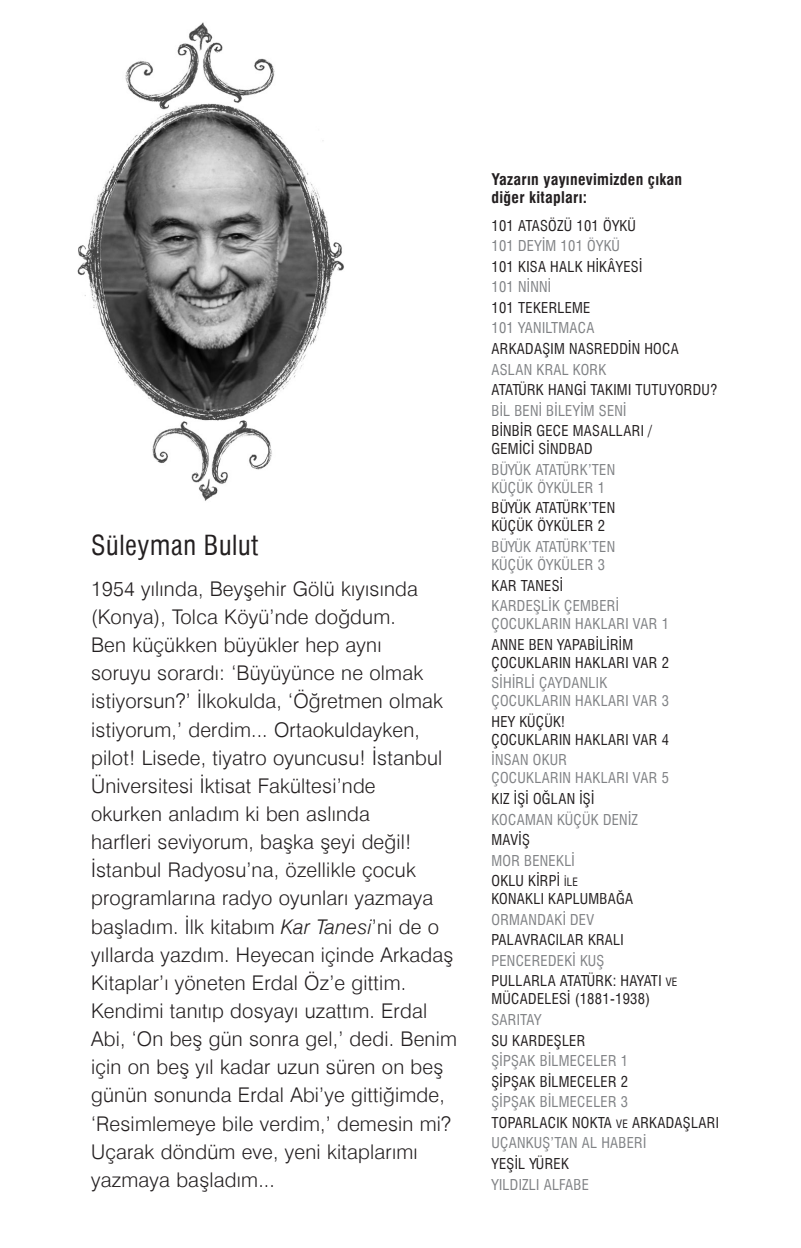
<style>
.page{position:relative;width:801px;height:1248px;background:#fff}
.page>*{position:absolute;margin:0;border:0;box-sizing:border-box;transform-origin:0 0}
.t1{font:condensed 27px "Swiss 721";letter-spacing:.02em;color:#231f20}
.t2{font:300 20.25px/28.1px "Swiss";letter-spacing:.01em;color:#231f20}
.t3{font:700 condensed 15.75px/18px "Swiss";letter-spacing:.02em;color:#231f20}
.t4{font:condensed 14.62px/18px "Swiss 721";letter-spacing:.02em;color:#231f20}
.t5{font:condensed 14.62px/18px "Swiss 721";letter-spacing:.02em;color:#808285}
.s1{font-style:italic}
.s2{color:#231f20}
.s3{font-size:11.25px;color:#231f20}
.s4{color:#808285}
.s5{font-size:11.25px}
</style>
<div class="page">
<img style="left:77px;top:22px;width:267px;height:479px">
<h1 class="t1" style="left:91px;top:529px;width:168px">Süleyman Bulut</h1>
<p class="t2" style="left:91px;top:574px;width:367px">1954 yılında, Beyşehir Gölü kıyısında (Konya), Tolca Köyü’nde doğdum.<br>Ben küçükken büyükler hep aynı<br>soruyu sorardı: ‘Büyüyünce ne olmak istiyorsun?’ İlkokulda, ‘Öğretmen olmak istiyorum,’ derdim... Ortaokuldayken, pilot! Lisede, tiyatro oyuncusu! İstanbul Üniversitesi İktisat Fakültesi’nde<br>okurken anladım ki ben aslında<br>harfleri seviyorum, başka şeyi değil!<br>İstanbul Radyosu’na, özellikle çocuk programlarına radyo oyunları yazmaya başladım. İlk kitabım <span class="s1">Kar Tanesi</span>’ni de o yıllarda yazdım. Heyecan içinde Arkadaş Kitaplar’ı yöneten Erdal Öz’e gittim.<br>Kendimi tanıtıp dosyayı uzattım. Erdal Abi, ‘On beş gün sonra gel,’ dedi. Benim için on beş yıl kadar uzun süren on beş günün sonunda Erdal Abi’ye gittiğimde, ‘Resimlemeye bile verdim,’ demesin mi?<br>Uçarak döndüm eve, yeni kitaplarımı yazmaya başladım...</p>
<p class="t3" style="left:491px;top:171px;width:192px">Yazarın yayınevimizden çıkan diğer kitapları:</p>
<p class="t4" style="left:491px;top:216px;width:146px">101 ATASÖZÜ 101 ÖYKÜ</p>
<p class="t5" style="left:491px;top:237px;width:130px">101 DEYİM 101 ÖYKÜ</p>
<p class="t4" style="left:491px;top:257px;width:152px">101 KISA HALK HİKÂYESİ</p>
<p class="t5" style="left:491px;top:278px;width:61px">101 NİNNİ</p>
<p class="t4" style="left:491px;top:298px;width:100px">101 TEKERLEME</p>
<p class="t5" style="left:491px;top:319px;width:105px">101 YANILTMACA</p>
<p class="t4" style="left:491px;top:340px;width:189px">ARKADAŞIM NASREDDİN HOCA</p>
<p class="t5" style="left:491px;top:360px;width:116px">ASLAN KRAL KORK</p>
<p class="t4" style="left:491px;top:381px;width:228px">ATATÜRK HANGİ TAKIMI TUTUYORDU?</p>
<p class="t5" style="left:491px;top:401px;width:136px">BİL BENİ BİLEYİM SENİ</p>
<p class="t4" style="left:491px;top:422px;width:162px">BİNBİR GECE MASALLARI /<br>GEMİCİ SİNDBAD</p>
<p class="t5" style="left:491px;top:460px;width:125px">BÜYÜK ATATÜRK’TEN<br>KÜÇÜK ÖYKÜLER 1</p>
<p class="t4" style="left:491px;top:499px;width:125px">BÜYÜK ATATÜRK’TEN<br>KÜÇÜK ÖYKÜLER 2</p>
<p class="t5" style="left:491px;top:537px;width:125px">BÜYÜK ATATÜRK’TEN<br>KÜÇÜK ÖYKÜLER 3</p>
<p class="t4" style="left:491px;top:576px;width:73px">KAR TANESİ</p>
<p class="t5" style="left:491px;top:597px;width:179px">KARDEŞLİK ÇEMBERİ<br>ÇOCUKLARIN HAKLARI VAR 1</p>
<p class="t4" style="left:491px;top:635px;width:179px">ANNE BEN YAPABİLİRİM<br>ÇOCUKLARIN HAKLARI VAR 2</p>
<p class="t5" style="left:491px;top:674px;width:179px">SİHİRLİ ÇAYDANLIK<br>ÇOCUKLARIN HAKLARI VAR 3</p>
<p class="t4" style="left:491px;top:712px;width:179px">HEY KÜÇÜK!<br>ÇOCUKLARIN HAKLARI VAR 4</p>
<p class="t5" style="left:491px;top:751px;width:179px">İNSAN OKUR<br>ÇOCUKLARIN HAKLARI VAR 5</p>
<p class="t4" style="left:491px;top:789px;width:104px">KIZ İŞİ OĞLAN İŞİ</p>
<p class="t5" style="left:491px;top:810px;width:148px">KOCAMAN KÜÇÜK DENİZ</p>
<p class="t4" style="left:491px;top:830px;width:40px">MAVİŞ</p>
<p class="t5" style="left:491px;top:850px;width:88px;line-height:20.5px">MOR BENEKLİ<br><span class="s2">OKLU KİRPİ</span> <span class="s3">İLE</span></p>
<p class="t4" style="left:491px;top:890px;width:143px">KONAKLI KAPLUMBAĞA</p>
<p class="t5" style="left:491px;top:910px;width:104px">ORMANDAKİ DEV</p>
<p class="t4" style="left:491px;top:931px;width:134px">PALAVRACILAR KRALI</p>
<p class="t4" style="left:491px;top:950px;width:187px;line-height:20.5px"><span class="s4">PENCEREDEKİ KUŞ<br></span>PULLARLA ATATÜRK: HAYATI <span class="s5">VE</span></p>
<p class="t4" style="left:491px;top:990px;width:160px">MÜCADELESİ (1881-1938)</p>
<p class="t5" style="left:491px;top:1010px;width:51px">SARITAY</p>
<p class="t4" style="left:491px;top:1031px;width:95px">SU KARDEŞLER</p>
<p class="t5" style="left:491px;top:1051px;width:138px">ŞİPŞAK BİLMECELER 1</p>
<p class="t4" style="left:491px;top:1072px;width:138px">ŞİPŞAK BİLMECELER 2</p>
<p class="t5" style="left:491px;top:1091px;width:229px;line-height:20.5px">ŞİPŞAK BİLMECELER 3<br><span class="s2">TOPARLACIK NOKTA</span> <span class="s3">VE</span> <span class="s2">ARKADAŞLARI<br></span>UÇANKUŞ’TAN AL HABERİ</p>
<p class="t4" style="left:491px;top:1154px;width:79px">YEŞİL YÜREK</p>
<p class="t5" style="left:491px;top:1175px;width:99px">YILDIZLI ALFABE</p>
</div>
